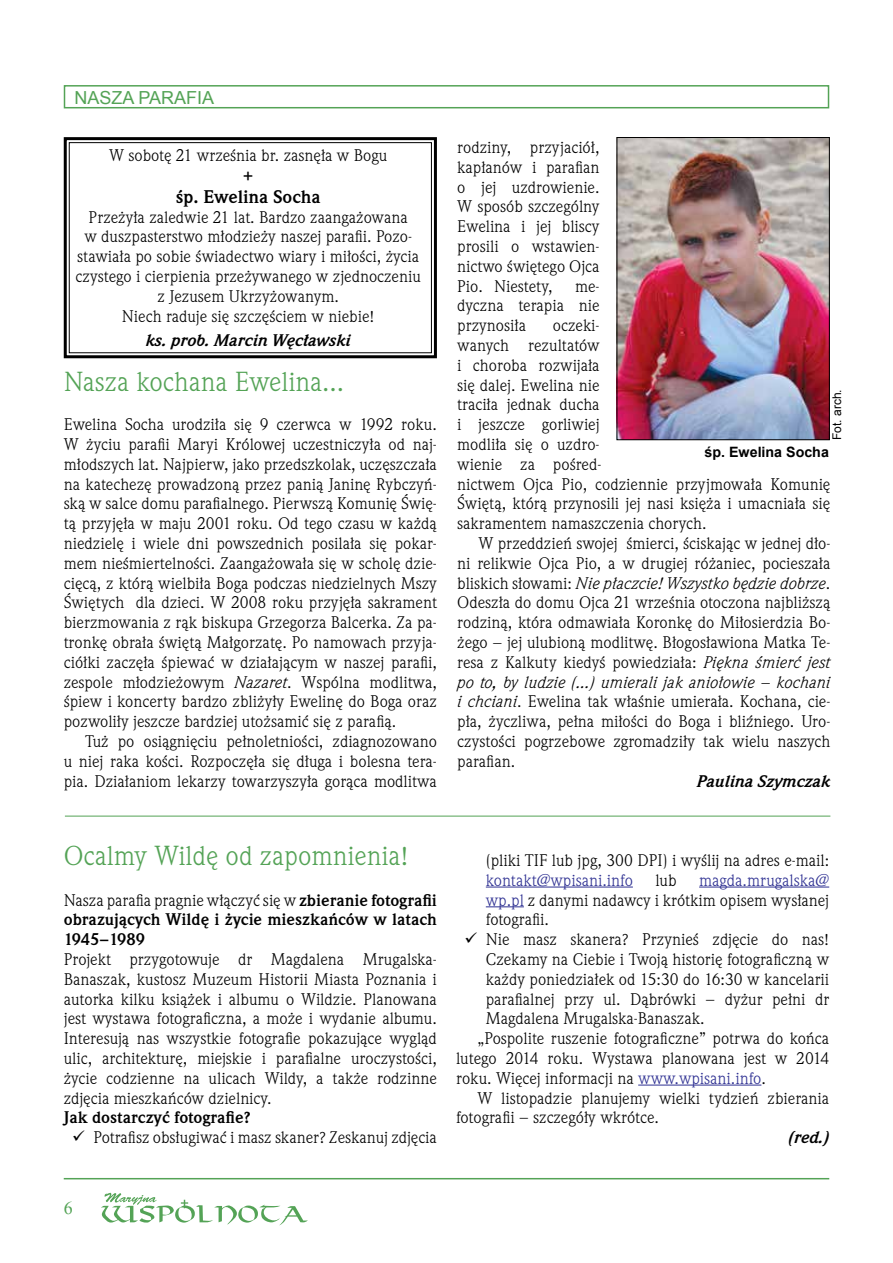
<style>
.page{position:relative;width:893px;height:1263px;background:#fff}
.page>*{position:absolute;margin:0;border:0;box-sizing:border-box;transform-origin:0 0}
.t1{font:27px "Weidemann Itc TOT";color:#54a356}
.t2{font:700 18px "Weidemann Itc TOT";color:#000}
.t3{font:18px "Arial";color:#54a356}
.t4{font:18px "Times New Roman";color:#54a356}
.t5{font:16.5px/19.8px "Weidemann Itc TOT";color:#000;text-align:justify}
.t6{font:700 16.5px/19.8px "Weidemann Itc TOT";color:#000;text-align:justify}
.t7{font:italic 700 16.5px "Weidemann Itc TOT";color:#000}
.t8{font:16.5px "Weidemann Itc TOT";color:#2e3092}
.t9{font:700 14.25px "Arial";color:#000}
.t10{font:12px "Arial";color:#000}
.s1{font-style:italic}
.s2{font-weight:400}
.s3{color:#2e3092}
</style>
<div class="page">
<div style="left:64px;top:85px;width:765px;height:23px;border:2px solid #54a356"></div>
<hr style="left:64px;top:1178px;width:765px;height:1px;background:#54a356">
<svg style="left:101px;top:1193px;width:207px;height:32px"></svg>
<svg style="left:63px;top:137px;width:374px;height:222px"></svg>
<div style="left:69px;top:142px;width:363px;height:211px;border:1px solid #000"></div>
<img style="left:619px;top:139px;width:209px;height:299px">
<div style="left:617px;top:137px;width:213px;height:303px;border:1px solid #000"></div>
<hr style="left:65px;top:816px;width:765px;height:1px;background:#54a356">
<hr style="left:486px;top:887px;width:147px;height:1px;background:#2e3092">
<hr style="left:699px;top:887px;width:130px;height:1px;background:#2e3092">
<hr style="left:486px;top:906px;width:38px;height:1px;background:#2e3092">
<hr style="left:638px;top:1085px;width:123px;height:1px;background:#2e3092">
<p class="t3" style="left:74px;top:86px;width:141px">NASZA PARAFIA</p>
<p class="t5" style="left:109px;top:146px;width:280px">W sobotę 21 września br. zasnęła w Bogu</p>
<p class="t6" style="left:244px;top:166px;width:11px">+</p>
<p class="t2" style="left:176px;top:186px;width:146px">śp. Ewelina Socha</p>
<p class="t5" style="left:76px;top:207px;width:347px;text-align:center">Przeżyła zaledwie 21 lat. Bardzo zaangażowana<br>w duszpasterstwo młodzieży naszej parafii. Pozo&shy;stawiała po sobie świadectwo wiary i miłości, życia czystego i cierpienia przeżywanego w zjednoczeniu z Jezusem Ukrzyżowanym.<br>Niech raduje się szczęściem w niebie!</p>
<p class="t7" style="left:146px;top:330px;width:207px">ks. prob. Marcin Węcławski</p>
<h1 class="t1" style="left:64px;top:366px;width:282px">Nasza kochana Ewelina…</h1>
<p class="t5" style="left:64px;top:415px;width:375px">Ewelina Socha urodziła się 9 czerwca w 1992 roku.<br>W życiu parafii Maryi Królowej uczestniczyła od naj&shy;młodszych lat. Najpierw, jako przedszkolak, uczęszczała na katechezę prowadzoną przez panią Janinę Rybczyń&shy;ską w salce domu parafialnego. Pierwszą Komunię Świę&shy;tą przyjęła w maju 2001 roku. Od tego czasu w każdą niedzielę i wiele dni powszednich posilała się pokar&shy;mem nieśmiertelności. Zaangażowała się w scholę dzie&shy;cięcą, z którą wielbiła Boga podczas niedzielnych Mszy Świętych dla dzieci. W 2008 roku przyjęła sakrament bierzmowania z rąk biskupa Grzegorza Balcerka. Za pa&shy;tronkę obrała świętą Małgorzatę. Po namowach przyja&shy;ciółki zaczęła śpiewać w działającym w naszej parafii, zespole młodzieżowym <span class="s1">Nazaret</span>. Wspólna modlitwa, śpiew i koncerty bardzo zbliżyły Ewelinę do Boga oraz pozwoliły jeszcze bardziej utożsamić się z parafią.</p>
<p class="t5" style="left:64px;top:731px;width:375px;text-indent:21px">Tuż po osiągnięciu pełnoletniości, zdiagnozowano u niej raka kości. Rozpoczęła się długa i bolesna tera&shy;pia. Działaniom lekarzy towarzyszyła gorąca modlitwa</p>
<p class="t5" style="left:457px;top:137px;width:144px">rodziny, przyjaciół, kapłanów i parafian o jej uzdrowienie.<br>W sposób szczególny Ewelina i jej bliscy prosili o wstawien&shy;nictwo świętego Ojca Pio. Niestety,</p>
<p class="t5" style="left:457px;top:276px;width:144px;text-indent:118px">me&shy;dyczna terapia nie przynosiła</p>
<p class="t5" style="left:457px;top:316px;width:375px;text-align:left;text-indent:96px">oczeki-<br>wanych rezultatów<br>i choroba rozwijała<br>się dalej. Ewelina nie<br>traciła jednak ducha<br>i jeszcze gorliwiej<br>modliła się o uzdro-<br>wienie za pośred-<br>nictwem Ojca Pio, codziennie przyjmowała Komunię<br>Świętą, którą przynosili jej nasi księża i umacniała się sakramentem namaszczenia chorych.</p>
<p class="t5" style="left:457px;top:533px;width:375px;text-indent:21px">W przeddzień swojej śmierci, ściskając w jednej dło&shy;ni relikwie Ojca Pio, a w drugiej różaniec, pocieszała bliskich słowami: <span class="s1">Nie płaczcie! Wszystko będzie dobrze</span>.<br>Odeszła do domu Ojca 21 września otoczona najbliższą rodziną, która odmawiała Koronkę do Miłosierdzia Bo&shy;żego <span class="s1">–</span> jej ulubioną modlitwę. Błogosławiona Matka Te&shy;resa z Kalkuty kiedyś powiedziała: <span class="s1">Piękna śmierć jest po to, by ludzie (…) umierali jak aniołowie – kochani i chciani</span>. Ewelina tak właśnie umierała. Kochana, cie&shy;pła, życzliwa, pełna miłości do Boga i bliźniego. Uro&shy;czystości pogrzebowe zgromadziły tak wielu naszych parafian.</p>
<p class="t7" style="left:697px;top:771px;width:135px">Paulina Szymczak</p>
<p class="t10" style="left:829px;top:440px;width:52px;rotate:-90deg">FOT. ARCH.</p>
<p class="t9" style="left:705px;top:442px;width:126px">śp. Ewelina Socha</p>
<h1 class="t1" style="left:64px;top:839px;width:346px">Ocalmy Wildę od zapomnienia!</h1>
<p class="t6" style="left:64px;top:890px;width:375px"><span class="s2">Nasza parafia pragnie włączyć się w</span> zbieranie fotografii obrazujących Wildę i życie mieszkańców w latach 1945–1989</p>
<p class="t5" style="left:64px;top:949px;width:375px">Projekt przygotowuje dr Magdalena Mrugalska-Banaszak, kustosz Muzeum Historii Miasta Poznania i autorka kilku książek i albumu o Wildzie. Planowana jest wystawa fotograficzna, a może i wydanie albumu.<br>Interesują nas wszystkie fotografie pokazujące wygląd ulic, architekturę, miejskie i parafialne uroczystości, życie codzienne na ulicach Wildy, a także rodzinne zdjęcia mieszkańców dzielnicy.</p>
<p class="t6" style="left:64px;top:1108px;width:188px">Jak dostarczyć fotografie?</p>
<p class="t5" style="left:72px;top:1127px;width:366px">✓ Potrafisz obsługiwać i masz skaner? Zeskanuj zdjęcia</p>
<p class="t5" style="left:486px;top:850px;width:345px">(pliki TIF lub jpg, 300 DPI) i wyślij na adres e-mail:</p>
<p class="t8" style="left:486px;top:870px;width:149px">kontakt@wpisani.info</p>
<p class="t5" style="left:655px;top:870px;width:23px">lub</p>
<p class="t5" style="left:486px;top:870px;width:345px;text-indent:213px"><span class="s3">magda.mrugalska@ wp.pl</span> z danymi nadawcy i krótkim opisem wysłanej fotografii.</p>
<p class="t5" style="left:465px;top:929px;width:366px">✓ Nie masz skanera? Przynieś zdjęcie do nas!</p>
<p class="t5" style="left:486px;top:949px;width:345px">Czekamy na Ciebie i Twoją historię fotograficzną w</p>
<p class="t5" style="left:486px;top:969px;width:345px">każdy poniedziałek od 15:30 do 16:30 w kancelarii</p>
<p class="t5" style="left:486px;top:989px;width:345px">parafialnej przy ul. Dąbrówki – dyżur pełni dr</p>
<p class="t5" style="left:486px;top:1009px;width:220px">Magdalena Mrugalska-Banaszak.</p>
<p class="t5" style="left:477px;top:1028px;width:353px">„Pospolite ruszenie fotograficzne” potrwa do końca</p>
<p class="t5" style="left:456px;top:1048px;width:375px">lutego 2014 roku. Wystawa planowana jest w 2014</p>
<p class="t5" style="left:456px;top:1068px;width:311px">roku. Więcej informacji na <span class="s3">www.wpisani.info</span>.</p>
<p class="t5" style="left:477px;top:1088px;width:353px">W listopadzie planujemy wielki tydzień zbierania</p>
<p class="t5" style="left:456px;top:1108px;width:204px">fotografii – szczegóły wkrótce.</p>
<p class="t7" style="left:788px;top:1127px;width:42px">(red.)</p>
<p class="t4" style="left:64px;top:1196px;width:10px">6</p>
</div>
